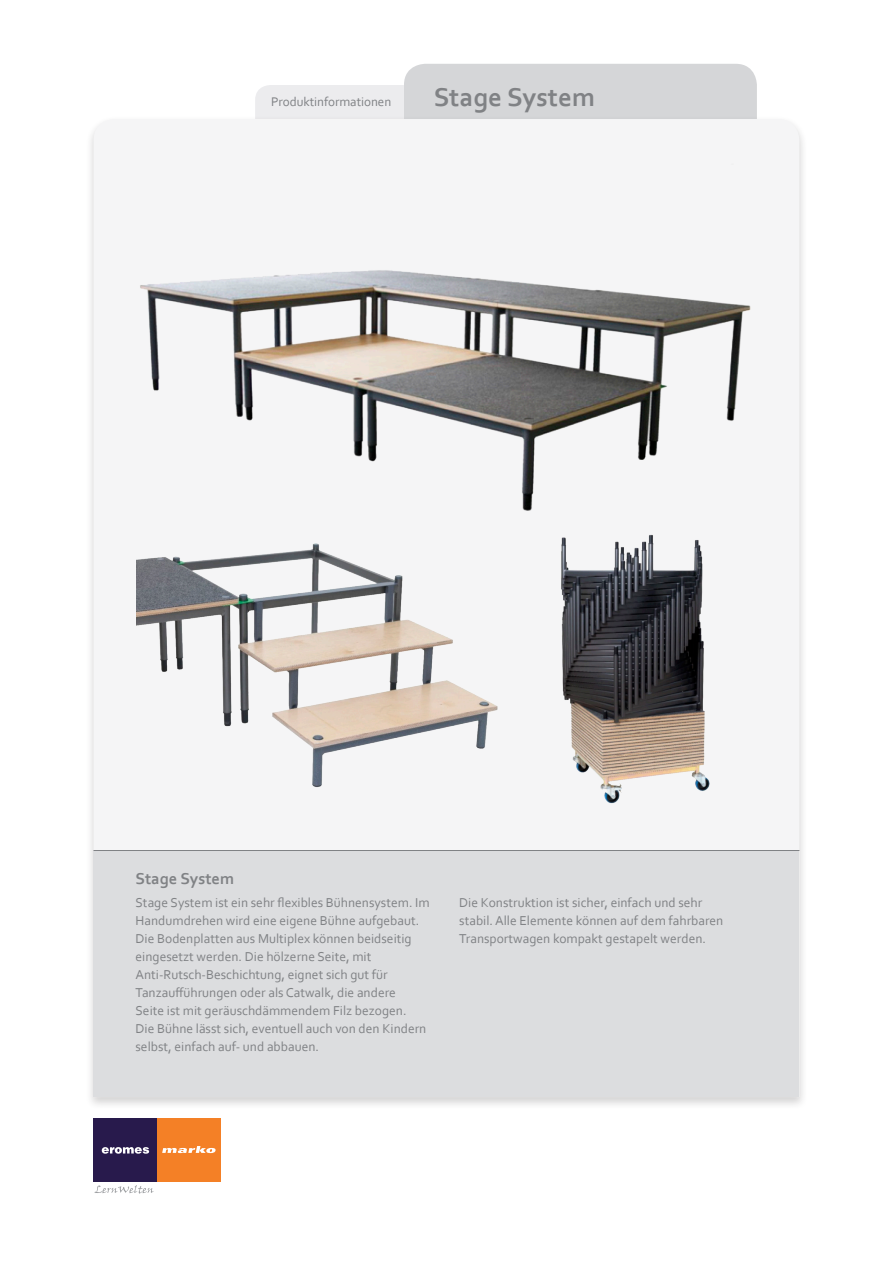
<style>
.page{position:relative;width:893px;height:1263px;background:#fff}
.page>*{position:absolute;margin:0;border:0;box-sizing:border-box;transform-origin:0 0}
.kop{font:700 27px "Corbel";color:#808285}
.tussenkopje_bold{font:700 16.5px "Corbel";color:#808285}
.body_LL{font:13.5px/18px "Corbel";color:#808285}
.t1{font:13.2px "Corbel";letter-spacing:-.005em;color:#808285}
</style>
<div class="page">
<svg style="left:255px;top:64px;width:502px;height:51px;background:#dedfe0"></svg>
<div style="left:85px;top:115px;width:723px;height:995px;background:#231f20;opacity:.2"></div>
<div style="left:94px;top:119px;width:705px;height:731px;background:#f5f5f6"></div>
<div style="left:94px;top:850px;width:705px;height:247px;background:#dcdddf"></div>
<hr style="left:94px;top:850px;width:705px;height:1px;background:#808285">
<img style="left:111px;top:128px;width:661px;height:464px">
<img style="left:501px;top:523px;width:256px;height:293px">
<img style="left:136px;top:529px;width:365px;height:273px">
<div style="left:157px;top:1118px;width:64px;height:64px;background:#f48026"></div>
<svg style="left:162px;top:1146px;width:54px;height:7px"></svg>
<div style="left:94px;top:1118px;width:63px;height:64px;background:#281a4c"></div>
<svg style="left:102px;top:1147px;width:47px;height:7px"></svg>
<svg style="left:94px;top:1185px;width:60px;height:8px"></svg>
<p class="t1" style="left:271px;top:94px;width:122px">Produktinformationen</p>
<p class="kop" style="left:434px;top:81px;width:163px">Stage System</p>
<p class="tussenkopje_bold" style="left:136px;top:868px;width:100px">Stage System</p>
<p class="body_LL" style="left:136px;top:893px;width:296px">Stage System ist ein sehr flexibles Bühnensystem. Im<br>Handumdrehen wird eine eigene Bühne aufgebaut.</p>
<p class="body_LL" style="left:136px;top:929px;width:292px">Die Bodenplatten aus Multiplex können beidseitig eingesetzt werden. Die hölzerne Seite, mit Anti-Rutsch-Beschichtung, eignet sich gut für Tanzaufführungen oder als Catwalk, die andere Seite ist mit geräuschdämmendem Filz bezogen.<br>Die Bühne lässt sich, eventuell auch von den Kindern selbst, einfach auf- und abbauen.</p>
<p class="body_LL" style="left:459px;top:893px;width:266px">Die Konstruktion ist sicher, einfach und sehr stabil. Alle Elemente können auf dem fahrbaren<br>Transportwagen kompakt gestapelt werden.</p>
</div>
